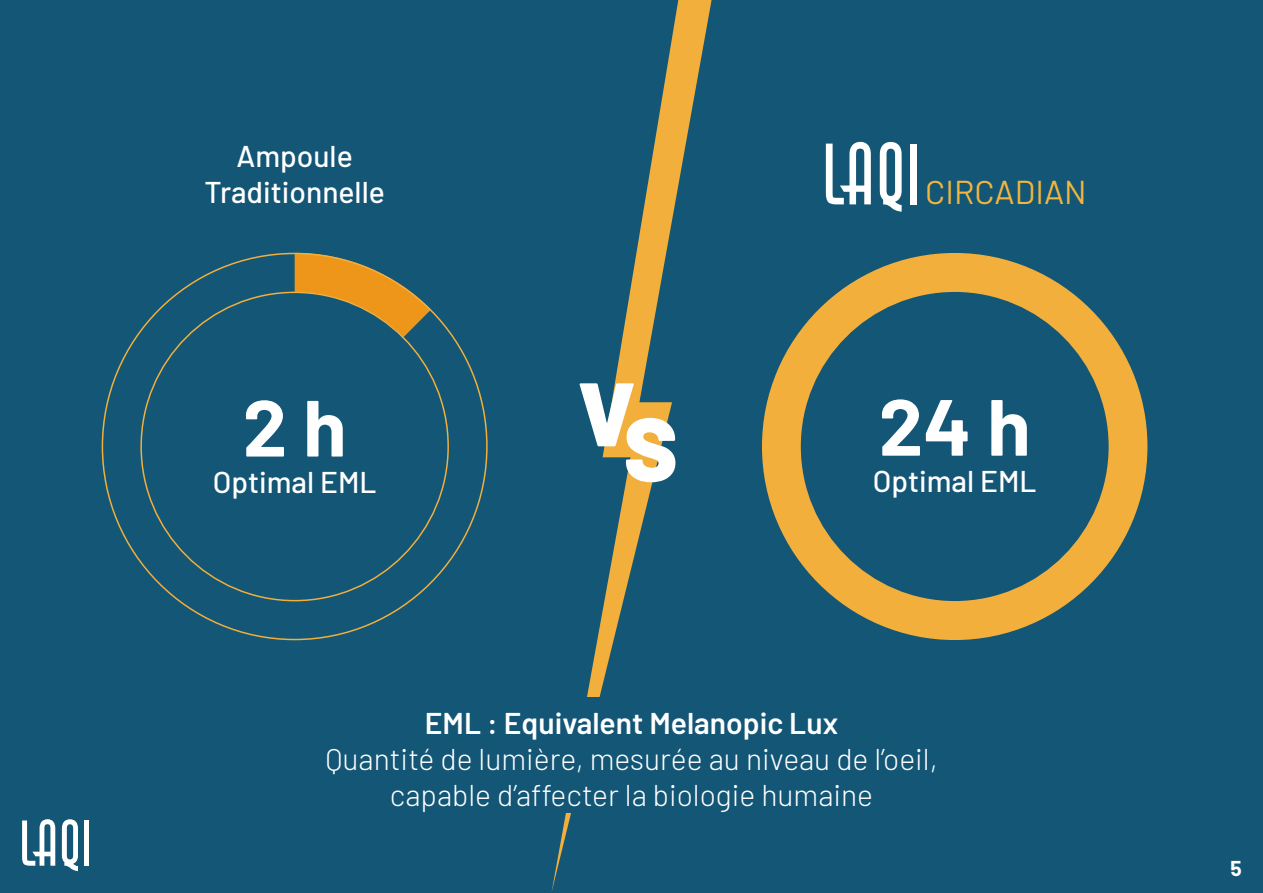
<style>
.page{position:relative;width:1263px;height:893px;background:#135676}
.page>*{position:absolute;margin:0;border:0;box-sizing:border-box;transform-origin:0 0}
.t1{font:900 90px "Barlow";color:#fff}
.t2{font:700 79.5px "Barlow";color:#fff}
.t3{font:33px "Barlow";color:#f2b53d}
.t4{font:300 30px "Barlow";color:#fff}
.t5{font:500 30px "Barlow";color:#fff}
.t6{font:600 30px "Barlow";color:#fff}
.t7{font:700 21px "Barlow";color:#fff}
</style>
<div class="page">
<svg style="left:551px;top:0;width:160px;height:892px"></svg>
<div style="left:313px;top:697px;width:637px;height:115px;background:#135676"></div>
<svg style="left:880px;top:142px;width:22px;height:70px"></svg>
<svg style="left:826px;top:142px;width:45px;height:62px"></svg>
<div style="left:910px;top:144px;width:7px;height:60px;background:#fff"></div>
<svg style="left:62px;top:819px;width:16px;height:52px"></svg>
<svg style="left:22px;top:819px;width:33px;height:47px"></svg>
<div style="left:84px;top:820px;width:5px;height:46px;background:#fff"></div>
<svg style="left:762px;top:253px;width:385px;height:387px"></svg>
<svg style="left:101px;top:252px;width:387px;height:389px"></svg>
<p class="t5" style="left:237px;top:134px;width:118px">Ampoule</p>
<p class="t5" style="left:204px;top:170px;width:182px">Traditionnelle</p>
<p class="t3" style="left:925px;top:168px;width:163px">CIRCADIAN</p>
<p class="t2" style="left:243px;top:369px;width:105px">2 h</p>
<p class="t5" style="left:213px;top:460px;width:165px">Optimal EML</p>
<p class="t1" style="left:578px;top:346px;width:60px">V</p>
<p class="t1" style="left:624px;top:381px;width:56px">S</p>
<p class="t2" style="left:879px;top:368px;width:154px">24 h</p>
<p class="t5" style="left:873px;top:459px;width:165px">Optimal EML</p>
<p class="t6" style="left:425px;top:701px;width:415px">EML : Equivalent Melanopic Lux</p>
<p class="t4" style="left:325px;top:738px;width:614px">Quantité de lumière, mesurée au niveau de l’oeil,</p>
<p class="t4" style="left:390px;top:774px;width:485px">capable d’affecter la biologie humaine</p>
<p class="t7" style="left:1230px;top:853px;width:13px">5</p>
</div>
